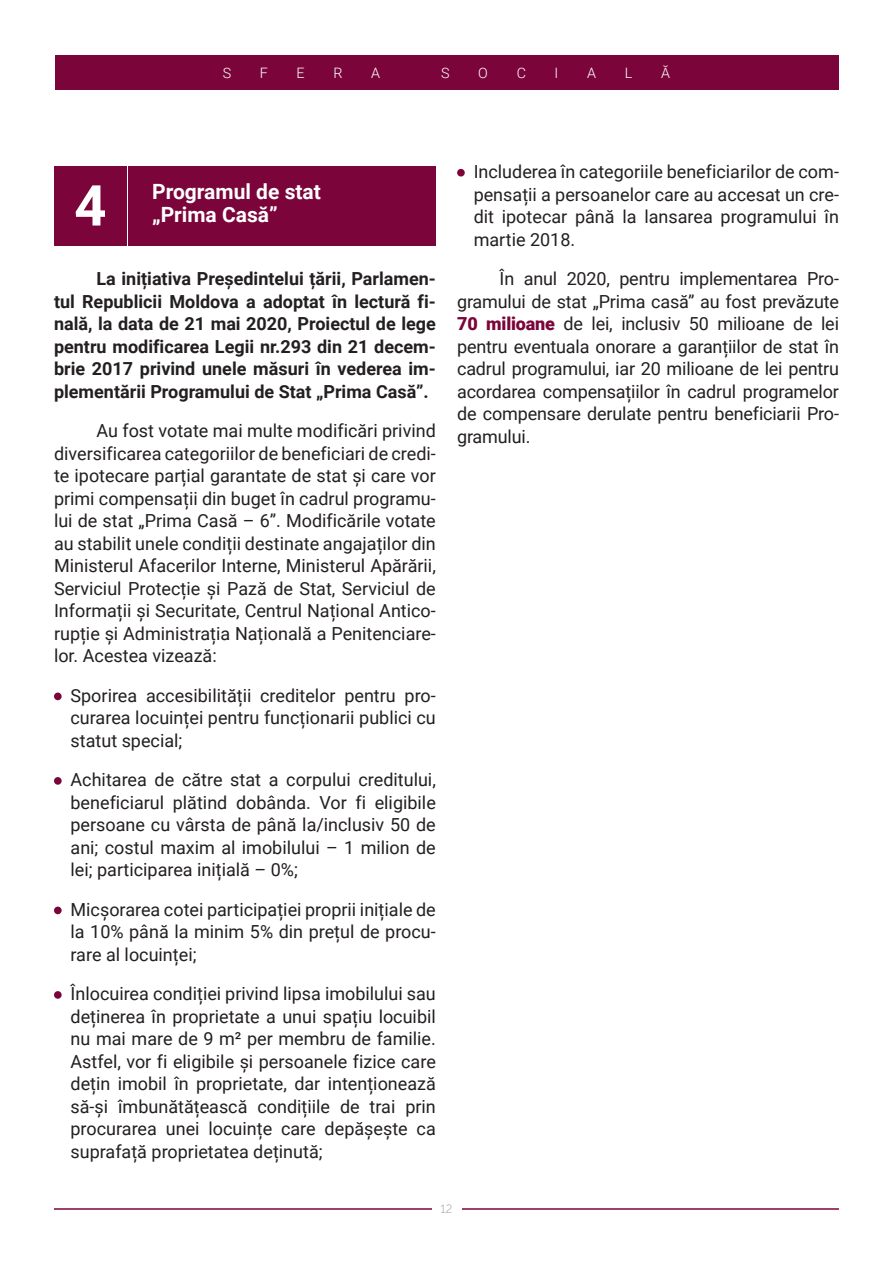
<style>
.page{position:relative;width:893px;height:1263px;background:#fff}
.page>*{position:absolute;margin:0;border:0;box-sizing:border-box;transform-origin:0 0}
.t1{font:700 56.4px "Roboto";color:#fff}
.t2{font:700 21px "Roboto";color:#fff}
.BuletPoint{font:18px/22.5px "Roboto";color:#231f20;text-align:justify}
.Simplu{font:18px/22.5px "Roboto";color:#231f20;text-align:justify}
.Simplu_MD{font:18px/22.5px "Roboto";letter-spacing:-.01em;color:#231f20;text-align:justify}
.Intro{font:700 18px/22.5px "Roboto";color:#231f20;text-align:justify}
.t3{font:300 14.4px "Roboto";color:#fff}
.t4{font:12px "Museo Sans Cyrl 100";color:#939598}
.s1{font-weight:900;color:#7b053a}
</style>
<div class="page">
<hr style="left:54px;top:1208px;width:785px;height:2px;background:#7b053a">
<div style="left:432px;top:1204px;width:29px;height:13px;background:#fff"></div>
<div style="left:55px;top:55px;width:783px;height:34px;background:#7b053a"></div>
<div style="left:54px;top:166px;width:73px;height:80px;background:#7b053a"></div>
<div style="left:129px;top:166px;width:307px;height:80px;background:#7b053a"></div>
<div style="left:54px;top:692px;width:8px;height:8px;background:#7b053a;border-radius:50%"></div>
<div style="left:54px;top:777px;width:8px;height:8px;background:#7b053a;border-radius:50%"></div>
<div style="left:54px;top:906px;width:8px;height:8px;background:#7b053a;border-radius:50%"></div>
<div style="left:54px;top:991px;width:8px;height:8px;background:#7b053a;border-radius:50%"></div>
<div style="left:457px;top:169px;width:8px;height:8px;background:#7b053a;border-radius:50%"></div>
<p class="t3" style="left:223px;top:62px;width:10px">S</p>
<p class="t3" style="left:260px;top:62px;width:10px">F</p>
<p class="t3" style="left:297px;top:62px;width:10px">E</p>
<p class="t3" style="left:333px;top:62px;width:11px">R</p>
<p class="t3" style="left:371px;top:62px;width:10px">A</p>
<p class="t3" style="left:441px;top:62px;width:10px">S</p>
<p class="t3" style="left:478px;top:62px;width:11px">O</p>
<p class="t3" style="left:517px;top:62px;width:11px">C</p>
<p class="t3" style="left:555px;top:62px;width:5px">I</p>
<p class="t3" style="left:587px;top:62px;width:10px">A</p>
<p class="t3" style="left:625px;top:62px;width:9px">L</p>
<p class="t3" style="left:661px;top:62px;width:10px">Ă</p>
<p class="t1" style="left:74px;top:166px;width:34px">4</p>
<p class="t2" style="left:152px;top:177px;width:170px">Programul de stat</p>
<p class="t2" style="left:152px;top:200px;width:127px">„Prima Casă”</p>
<p class="Intro" style="left:54px;top:267px;width:383px;text-indent:43px">La inițiativa Președintelui țării, Parlamen&shy;tul Republicii Moldova a adoptat în lectură fi&shy;nală, la data de 21 mai 2020, Proiectul de lege pentru modificarea Legii nr.293 din 21 decem&shy;brie 2017 privind unele măsuri în vederea im&shy;plementării Programului de Stat „Prima Casă”.</p>
<p class="Simplu" style="left:54px;top:419px;width:383px;text-indent:43px">Au fost votate mai multe modificări privind diversificarea categoriilor de beneficiari de credi&shy;te ipotecare parțial garantate de stat și care vor primi compensații din buget în cadrul programu&shy;lui de stat „Prima Casă – 6”. Modificările votate au stabilit unele condiții destinate angajaților din Ministerul Afacerilor Interne, Ministerul Apărării, Serviciul Protecție și Pază de Stat, Serviciul de Informații și Securitate, Centrul Național Antico&shy;rupție și Administrația Națională a Penitenciare&shy;lor. Acestea vizează:</p>
<p class="BuletPoint" style="left:71px;top:683px;width:367px">Sporirea accesibilității creditelor pentru pro&shy;curarea locuinței pentru funcționarii publici cu statut special;</p>
<p class="BuletPoint" style="left:71px;top:768px;width:367px">Achitarea de către stat a corpului creditului, beneficiarul plătind dobânda. Vor fi eligibile persoane cu vârsta de până la/inclusiv 50 de ani; costul maxim al imobilului – 1 milion de lei; participarea inițială – 0%;</p>
<p class="BuletPoint" style="left:71px;top:897px;width:367px">Micșorarea cotei participației proprii inițiale de la 10% până la minim 5% din prețul de procu&shy;rare al locuinței;</p>
<p class="BuletPoint" style="left:71px;top:982px;width:367px">Înlocuirea condiției privind lipsa imobilului sau deținerea în proprietate a unui spațiu locuibil nu mai mare de 9 m² per membru de familie.<br>Astfel, vor fi eligibile și persoanele fizice care dețin imobil în proprietate, dar intenționează să-și îmbunătățească condițiile de trai prin procurarea unei locuințe care depășește ca suprafață proprietatea deținută;</p>
<p class="BuletPoint" style="left:474px;top:160px;width:367px">Includerea în categoriile beneficiarilor de com&shy;pensații a persoanelor care au accesat un cre&shy;dit ipotecar până la lansarea programului în martie 2018.</p>
<p class="Simplu_MD" style="left:457px;top:267px;width:383px;text-indent:43px">În anul 2020, pentru implementarea Pro&shy;gramului de stat „Prima casă” au fost prevăzute <span class="s1">70 milioane</span> de lei, inclusiv 50 milioane de lei pentru eventuala onorare a garanțiilor de stat în cadrul programului, iar 20 milioane de lei pentru acordarea compensațiilor în cadrul programelor de compensare derulate pentru beneficiarii Pro&shy;gramului.</p>
<p class="t4" style="left:440px;top:1202px;width:14px">12</p>
</div>
